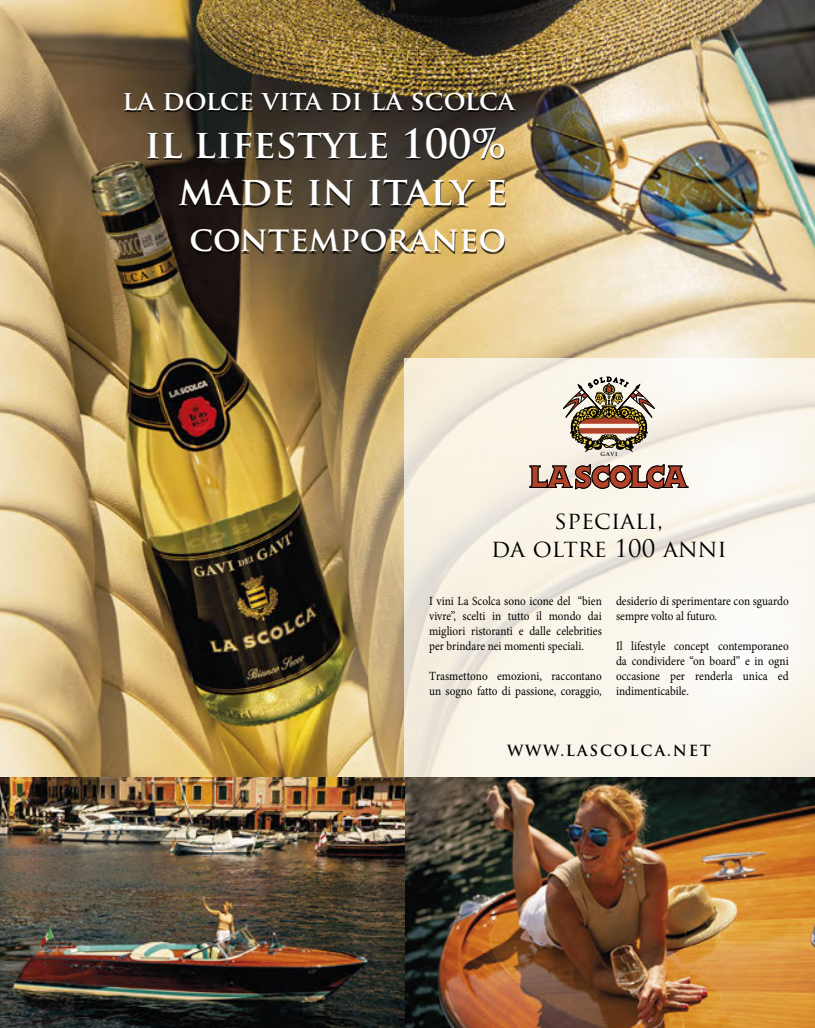
<style>
.page{position:relative;width:815px;height:1028px;background:#fff}
.page>*{position:absolute;margin:0;border:0;box-sizing:border-box;transform-origin:0 0}
.t1{font:700 39.25px/47.6px "Trajan Pro";color:#fff;text-align:right}
.t2{font:700 33.62px "Trajan Pro";color:#fff}
.t3{font:700 26.62px "Trajan Pro";color:#fff}
.t4{font:23.75px/28.5px "Trajan Pro";color:#000;text-align:center}
.t5{font:700 15px "Trajan Pro";letter-spacing:.125em;color:#000}
.t6{font:12.5px/15px "Minion Pro";color:#000;text-align:justify;scale:.9 1}
.t7{font:700 5.5px "Trajan Pro";color:#000}
</style>
<div class="page">
<img style="left:0;top:0;width:815px;height:777px">
<svg style="left:405px;top:358px;width:410px;height:419px;fill:#faf6ea"></svg>
<img style="left:0;top:777px;width:815px;height:251px">
<div style="left:124px;top:94px;width:392px;height:160px;background:#000;opacity:.75"></div>
<svg style="left:563px;top:377px;width:91px;height:75px;background:#ab9a86"></svg>
<svg style="left:530px;top:464px;width:158px;height:25px;background:#a07164"></svg>
<h3 class="t3" style="left:123px;top:84px;width:393px">la dolce vita di la scolca</h3>
<h1 class="t1" style="left:145px;top:120px;width:364px">il lifestyle 100% made in italy e</h1>
<h2 class="t2" style="left:189px;top:218px;width:318px">contemporaneo</h2>
<p class="t7" style="left:600px;top:450px;width:19px">GAVI</p>
<h3 class="t4" style="left:491px;top:505px;width:237px">SPECIALI,<br>DA OLTRE 100 ANNI</h3>
<p class="t6" style="left:429px;top:593px;width:193px">I vini La Scolca sono icone del “bien vivre”, scelti in tutto il mondo dai migliori ristoranti e dalle celebrities per brindare nei momenti speciali.</p>
<p class="t6" style="left:429px;top:668px;width:193px">Trasmettono emozioni, raccontano un sogno fatto di passione, coraggio,</p>
<p class="t6" style="left:616px;top:593px;width:193px">desiderio di sperimentare con sguardo sempre volto al futuro.</p>
<p class="t6" style="left:616px;top:638px;width:193px">Il lifestyle concept contemporaneo da condividere “on board” e in ogni occasione per renderla unica ed indimenticabile.</p>
<p class="t5" style="left:507px;top:741px;width:205px">WWW.LASCOLCA.NET</p>
</div>
